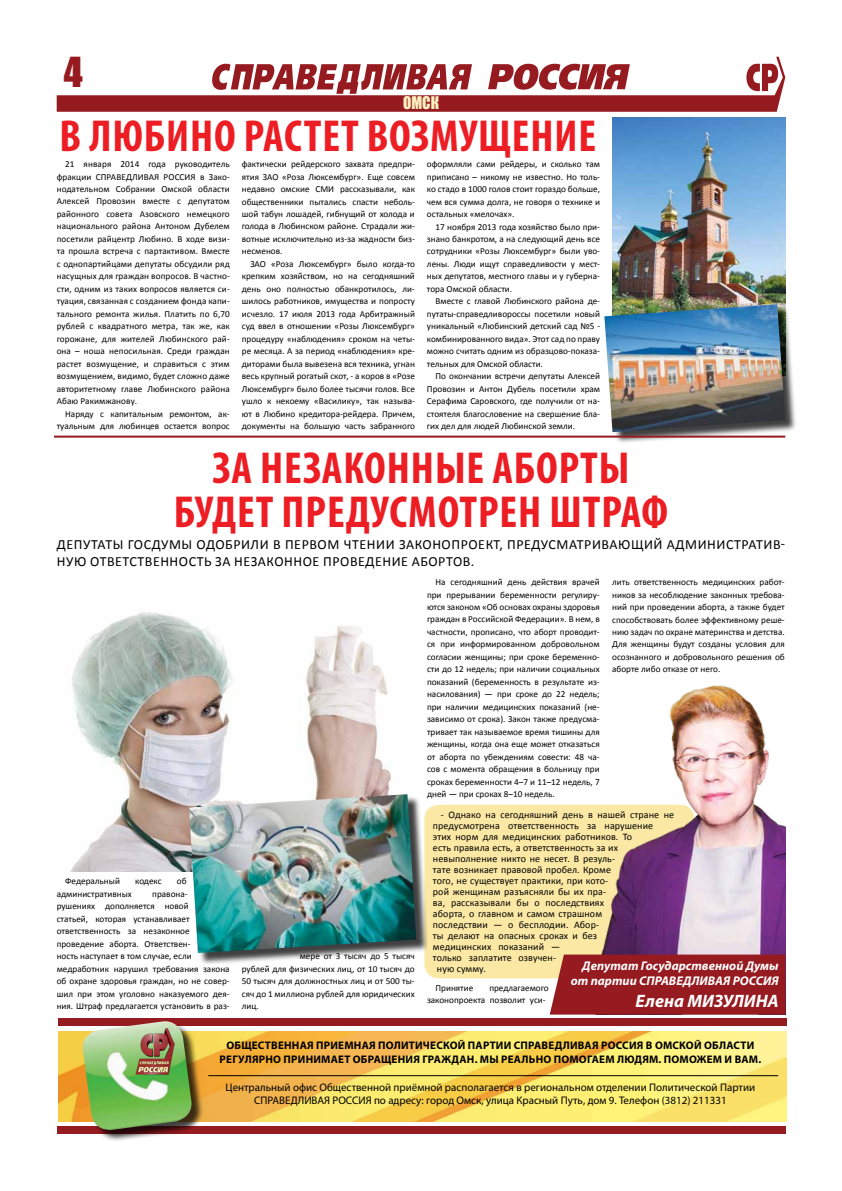
<style>
.page{position:relative;width:842px;height:1191px;background:#fff}
.page>*{position:absolute;margin:0;border:0;box-sizing:border-box;transform-origin:0 0}
.t1{font:700 condensed 45px/44px "Myriad Pro";letter-spacing:.02em;color:#ed1d24;text-align:center}
.t2{font:38px "Impact";color:#961b20}
.t3{font:italic 700 18px "Myriad Pro";color:#fff}
.t4{font:16px "Impact";color:#fff0c0;scale:.95 1}
.t5{font:14px "Calibri";letter-spacing:.04em;color:#000}
.t6{font:italic 700 12.7px/15.2px "Myriad Pro";color:#fff;text-align:right}
.t7{font:11px/13.2px "Myriad Pro";color:#000;text-align:center}
.t8{font:700 11px/14.4px "Myriad Pro";letter-spacing:.02em;color:#000;text-align:center}
.t9{font:10px "Calibri";letter-spacing:.01em;color:#000}
.t10{font:9.2px/12.5px "Calibri";color:#000;text-align:justify}
</style>
<div class="page">
<svg style="left:57px;top:57px;width:728px;height:55px"></svg>
<div style="left:57px;top:1126px;width:728px;height:8px;background:#961b20"></div>
<div style="left:424px;top:805px;width:270px;height:173px;background:#fbe8a4;border-radius:14px"></div>
<img style="left:588px;top:685px;width:197px;height:269px">
<div style="left:550px;top:954px;width:235px;height:60px;background:#961b20"></div>
<img style="left:70px;top:612px;width:321px;height:259px">
<img style="left:612px;top:117px;width:173px;height:187px">
<div style="left:606px;top:306px;width:191px;height:138px;background:#000;opacity:.75"></div>
<img style="left:604px;top:304px;width:181px;height:128px">
<hr style="left:54px;top:435px;width:731px;height:2px;background:#961b20">
<div style="left:58px;top:1018px;width:729px;height:8px;background:#961b20"></div>
<img style="left:58px;top:1031px;width:729px;height:90px">
<div style="left:85px;top:1023px;width:119px;height:119px;background:#000;opacity:.75"></div>
<img style="left:82px;top:1021px;width:111px;height:110px">
<hr style="left:208px;top:1075px;width:570px;height:1px;background:#000">
<img style="left:133px;top:1027px;width:42px;height:48px">
<div style="left:191px;top:796px;width:237px;height:169px;background:#000;opacity:.75"></div>
<img style="left:189px;top:794px;width:227px;height:159px">
<h2 class="t2" style="left:64px;top:42px;width:20px">4</h2>
<h3 class="t4" style="left:403px;top:91px;width:39px">ОМСК</h3>
<h1 class="t1" style="left:60px;top:113px;width:538px">В Любино растет возмущение</h1>
<p class="t10" style="left:57px;top:158px;width:175px;text-indent:9px">21 января 2014 года руководитель фракции СПРАВЕДЛИВАЯ РОССИЯ в Зако&shy;нодательном Собрании Омской области Алексей Провозин вместе с депутатом районного совета Азовского немецкого национального района Антоном Дубелем посетили райцентр Любино. В ходе визи&shy;та прошла встреча с партактивом. Вместе с однопартийцами депутаты обсудили ряд насущных для граждан вопросов. В частно&shy;сти, одним из таких вопросов является си&shy;туация, связанная с созданием фонда капи&shy;тального ремонта жилья. Платить по 6,70 рублей с квадратного метра, так же, как горожане, для жителей Любинского рай&shy;она – ноша непосильная. Среди граждан растет возмущение, и справиться с этим возмущением, видимо, будет сложно даже авторитетному главе Любинского района Абаю Ракимжанову.</p>
<p class="t10" style="left:57px;top:407px;width:175px;text-align:right">Наряду с капитальным ремонтом, ак&shy;туальным для любинцев остается вопрос</p>
<p class="t10" style="left:242px;top:158px;width:175px">фактически рейдерского захвата предпри&shy;ятия ЗАО «Роза Люксембург». Еще совсем недавно омские СМИ рассказывали, как общественники пытались спасти неболь&shy;шой табун лошадей, гибнущий от холода и голода в Любинском районе. Страдали жи&shy;вотные исключительно из-за жадности биз&shy;несменов.</p>
<p class="t10" style="left:242px;top:258px;width:175px;text-indent:9px">ЗАО «Роза Люксембург» было когда-то крепким хозяйством, но на сегодняшний день оно полностью обанкротилось, ли&shy;шилось работников, имущества и попросту исчезло. 17 июля 2013 года Арбитражный суд ввел в отношении «Розы Люксембург» процедуру «наблюдения» сроком на четы&shy;ре месяца. А за период «наблюдения» кре&shy;диторами была вывезена вся техника, угнан весь крупный рогатый скот, - а коров в «Розе Люксембург» было более тысячи голов. Все ушло к некоему «Василику», так называ&shy;ют в Любино кредитора-рейдера. Причем, документы на большую часть забранного</p>
<p class="t10" style="left:427px;top:158px;width:175px">оформляли сами рейдеры, и сколько там приписано – никому не известно. Но толь&shy;ко стадо в 1000 голов стоит гораздо больше, чем вся сумма долга, не говоря о технике и остальных «мелочах».</p>
<p class="t10" style="left:427px;top:220px;width:175px;text-indent:9px">17 ноября 2013 года хозяйство было при&shy;знано банкротом, а на следующий день все сотрудники «Розы Люксембург» были уво&shy;лены. Люди ищут справедливости у мест&shy;ных депутатов, местного главы и у губерна&shy;тора Омской области.</p>
<p class="t10" style="left:427px;top:295px;width:175px;text-indent:9px">Вместе с главой Любинского района де&shy;путаты-справедливороссы посетили новый уникальный «Любинский детский сад №5 - комбинированного вида». Этот сад по праву можно считать одним из образцово-показа&shy;тельных для Омской области.</p>
<p class="t10" style="left:427px;top:370px;width:175px;text-indent:9px">По окончании встречи депутаты Алексей Провозин и Антон Дубель посетили храм Серафима Саровского, где получили от на&shy;стоятеля благословение на свершение бла&shy;гих дел для людей Любинской земли.</p>
<h1 class="t1" style="left:174px;top:445px;width:496px">За незаконные аборты будет предусмотрен штраф</h1>
<h3 class="t5" style="left:57px;top:535px;width:87px">Депутаты Госд</h3>
<h3 class="t5" style="left:161px;top:535px;width:46px">умы одобрили</h3>
<h3 class="t5" style="left:273px;top:535px;width:22px">в первом</h3>
<h3 class="t5" style="left:344px;top:535px;width:10px">чтении</h3>
<h3 class="t5" style="left:399px;top:535px;width:10px">законопроект</h3>
<h3 class="t5" style="left:500px;top:535px;width:17px">, пред</h3>
<h3 class="t5" style="left:541px;top:535px;width:18px">усматрива</h3>
<h3 class="t5" style="left:618px;top:535px;width:59px">ющи й административ</h3>
<h3 class="t5" style="left:781px;top:535px;width:6px">-</h3>
<h3 class="t5" style="left:57px;top:552px;width:43px">ную ответственност</h3>
<h3 class="t5" style="left:204px;top:552px;width:40px">ь за незаконное</h3>
<h3 class="t5" style="left:323px;top:552px;width:10px">проведение</h3>
<h3 class="t5" style="left:412px;top:552px;width:10px">абортов</h3>
<h3 class="t5" style="left:471px;top:552px;width:5px">.</h3>
<p class="t10" style="left:65px;top:875px;width:56px">Федеральный</p>
<p class="t10" style="left:135px;top:875px;width:28px">кодекс</p>
<p class="t10" style="left:177px;top:875px;width:11px">об</p>
<p class="t10" style="left:57px;top:887px;width:77px">административных</p>
<p class="t10" style="left:57px;top:887px;width:174px;text-align:left;text-indent:96px">правона-<br>рушениях дополняется новой<br>статьей, которая устанавливает ответственность за незаконное проведение аборта. Ответствен-<br>ность наступает в том случае, если медработник нарушил требования закона об охране здоровья граждан, но не совер&shy;шил при этом уголовно наказуемого дея&shy;ния. Штраф предлагается установить в раз-</p>
<p class="t10" style="left:242px;top:950px;width:174px;text-indent:58px">мере от 3 тысяч до 5 тысяч рублей для физических лиц, от 10 тысяч до 50 тысяч для должностных лиц и от 500 ты&shy;сяч до 1 миллиона рублей для юридических лиц.</p>
<p class="t10" style="left:427px;top:576px;width:174px;text-indent:9px">На сегодняшний день действия врачей при прерывании беременности регулиру&shy;ются законом «Об основах охраны здоровья граждан в Российской Федерации». В нем, в частности, прописано, что аборт проводит&shy;ся при информированном добровольном согласии женщины; при сроке беременно&shy;сти до 12 недель; при наличии социальных показаний (беременность в результате из&shy;насилования) — при сроке до 22 недель; при наличии медицинских показаний (не&shy;зависимо от срока). Закон также предусма&shy;тривает так называемое время тишины для женщины, когда она еще может отказаться от аборта по убеждениям совести: 48 ча&shy;сов с момента обращения в больницу при сроках беременности 4–7 и 11–12 недель, 7 дней — при сроках 8–10 недель.</p>
<p class="t10" style="left:612px;top:576px;width:174px">лить ответственность медицинских работ&shy;ников за несоблюдение законных требова&shy;ний при проведении аборта, а также будет способствовать более эффективному реше&shy;нию задач по охране материнства и детства.<br>Для женщины будут созданы условия для осознанного и добровольного решения об аборте либо отказе от него.</p>
<p class="t9" style="left:441px;top:808px;width:235px">- Однако на сегодняшний день в нашей стране не</p>
<p class="t9" style="left:433px;top:819px;width:222px">предусмотрена ответственность за нарушение</p>
<p class="t9" style="left:433px;top:830px;width:201px">этих норм для медицинских работников. То</p>
<p class="t9" style="left:433px;top:841px;width:187px">есть правила есть, а ответственность за их</p>
<p class="t9" style="left:433px;top:852px;width:184px">невыполнение никто не несет. В резуль-</p>
<p class="t9" style="left:433px;top:863px;width:180px">тате возникает правовой пробел. Кроме</p>
<p class="t9" style="left:433px;top:874px;width:177px">того, не существует практики, при кото-</p>
<p class="t9" style="left:433px;top:885px;width:175px">рой женщинам разъясняли бы их пра-</p>
<p class="t9" style="left:433px;top:896px;width:173px">ва, рассказывали бы о последствиях</p>
<p class="t9" style="left:433px;top:907px;width:171px">аборта, о главном и самом страшном</p>
<p class="t9" style="left:433px;top:918px;width:168px">последствии — о бесплодии. Абор-</p>
<p class="t9" style="left:433px;top:929px;width:166px">ты делают на опасных сроках и без</p>
<p class="t9" style="left:433px;top:940px;width:129px">медицинских показаний —</p>
<p class="t9" style="left:433px;top:951px;width:125px">только заплатите озвучен-</p>
<p class="t9" style="left:437px;top:962px;width:51px">ную сумму.</p>
<h3 class="t6" style="left:571px;top:957px;width:209px">Депутат Государственной Думы от партии СПРАВЕДЛИВАЯ РОССИЯ</h3>
<h3 class="t3" style="left:636px;top:989px;width:145px">Елена МИЗУЛИНА</h3>
<p class="t10" style="left:435px;top:981px;width:39px">Принятие</p>
<p class="t10" style="left:427px;top:981px;width:123px;text-indent:62px">предлагаемого законопроекта позволит уси-</p>
<p class="t8" style="left:220px;top:1037px;width:543px">Общественная приемная Политической Партии Справедливая Россия в Омской области регулярно принимает обращения граждан. Мы реально помогаем людям. Поможем и вам.</p>
<p class="t7" style="left:226px;top:1080px;width:531px">Центральный офис Общественной приёмной располагается в региональном отделении Политической Партии<br>СПРАВЕДЛИВАЯ РОССИЯ по адресу: город Омск, улица Красный Путь, дом 9. Телефон (3812) 211331</p>
</div>
